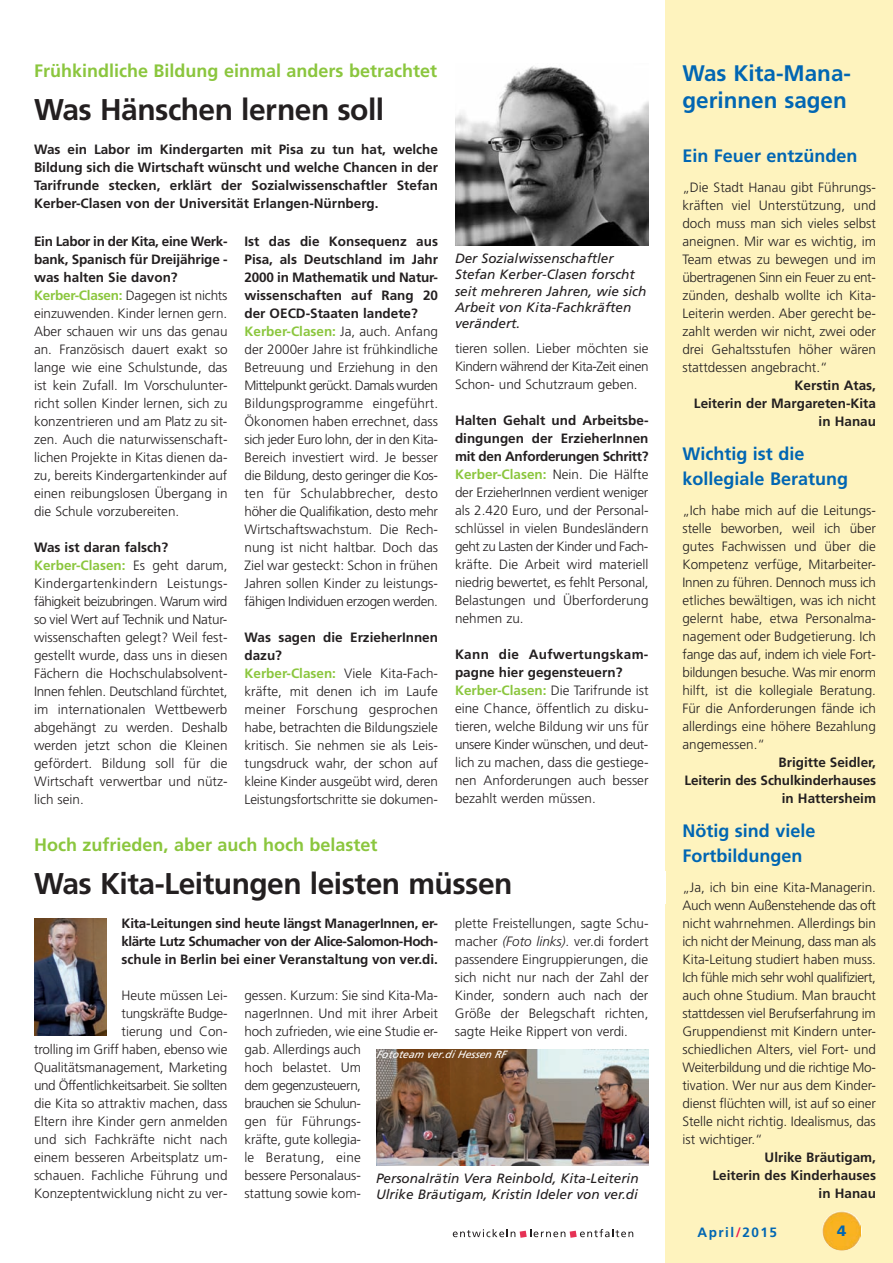
<style>
.page{position:relative;width:893px;height:1263px;background:#fff}
.page>*{position:absolute;margin:0;border:0;box-sizing:border-box;transform-origin:0 0}
.t1{font:700 30px "Frutiger CE";letter-spacing:-.015em;color:#231f20}
.t2{font:700 22.5px/27px "Frutiger CE";color:#0166b3}
.t3{font:700 18px "Frutiger CE";color:#8bc63e}
.t4{font:700 18px/24.9px "Frutiger CE";color:#0166b3}
.t5{font:900 15px "Frutiger";color:#0166b3}
.t6{font:300 13.5px/18px "Frutiger CE";color:#231f20}
.t7{font:700 13.5px/18px "Frutiger CE";color:#231f20;text-align:right}
.t8{font:italic 13.5px/16.2px "Frutiger";color:#231f20}
.t9{font:700 13.5px "Frutiger CE";letter-spacing:.11em;color:#0166b3}
.t10{font:italic 10.5px "Frutiger";color:#fff}
.s1{font-weight:700}
.s2{font-weight:700;color:#8bc63e}
.s3{font-style:italic}
.s4{color:#ed1450}
</style>
<div class="page">
<div style="left:665px;top:0;width:228px;height:1263px;background:#fef3be"></div>
<svg style="left:822px;top:1211px;width:40px;height:40px"></svg>
<img style="left:822px;top:1211px;width:39px;height:40px;border-radius:50%">
<img style="left:455px;top:66px;width:193px;height:179px">
<svg style="left:453px;top:1229px;width:180px;height:9px"></svg>
<img style="left:376px;top:1049px;width:272px;height:116px">
<img style="left:34px;top:918px;width:73px;height:117px">
<h3 class="t3" style="left:34px;top:60px;width:405px">Frühkindliche Bildung einmal anders betrachtet</h3>
<h1 class="t1" style="left:34px;top:91px;width:352px">Was Hänschen lernen soll</h1>
<p class="t7" style="left:34px;top:141px;width:406px;text-align:justify">Was ein Labor im Kindergarten mit Pisa zu tun hat, welche Bildung sich die Wirtschaft wünscht und welche Chancen in der Tarifrunde stecken, erklärt der Sozialwissenschaftler Stefan Kerber-Clasen von der Universität Erlangen-Nürnberg.</p>
<p class="t6" style="left:34px;top:232px;width:195px"><span class="s1">Ein Labor in der Kita, eine Werk&shy;bank, Spanisch für Dreijährige - was halten Sie davon?<br></span><span class="s2">Kerber-Clasen:</span> Dagegen ist nichts einzuwenden. Kinder lernen gern.<br>Aber schauen wir uns das genau an. Französisch dauert exakt so lange wie eine Schulstunde, das ist kein Zufall. Im Vorschulunter&shy;richt sollen Kinder lernen, sich zu konzentrieren und am Platz zu sit&shy;zen. Auch die naturwissenschaft&shy;lichen Projekte in Kitas dienen da&shy;zu, bereits Kindergartenkinder auf einen reibungslosen Übergang in die Schule vorzubereiten.</p>
<p class="t6" style="left:34px;top:538px;width:195px"><span class="s1">Was ist daran falsch?<br></span><span class="s2">Kerber-Clasen:</span> Es geht darum,<br>Kindergartenkindern Leistungs&shy;fähigkeit beizubringen. Warum wird so viel Wert auf Technik und Natur&shy;wissenschaften gelegt? Weil fest&shy;gestellt wurde, dass uns in diesen<br>Fächern die Hochschulabsolvent-<br>Innen fehlen. Deutschland fürchtet, im internationalen Wettbewerb abgehängt zu werden. Deshalb werden jetzt schon die Kleinen gefördert. Bildung soll für die<br>Wirtschaft verwertbar und nütz&shy;lich sein.</p>
<p class="t6" style="left:244px;top:232px;width:195px"><span class="s1">Ist das die Konsequenz aus<br>Pisa, als Deutschland im Jahr<br>2000 in Mathematik und Natur&shy;wissenschaften auf Rang 20 der OECD-Staaten landete?<br></span><span class="s2">Kerber-Clasen:</span> Ja, auch. Anfang der 2000er Jahre ist frühkindliche<br>Betreuung und Erziehung in den<br>Mittelpunkt gerückt. Damals wurden<br>Bildungsprogramme eingeführt.<br>Ökonomen haben errechnet, dass sich jeder Euro lohn, der in den Kita-<br>Bereich investiert wird. Je besser die Bildung, desto geringer die Kos&shy;ten für Schulabbrecher, desto höher die Qualifikation, desto mehr<br>Wirtschaftswachstum. Die Rech&shy;nung ist nicht haltbar. Doch das<br>Ziel war gesteckt: Schon in frühen<br>Jahren sollen Kinder zu leistungs&shy;fähigen Individuen erzogen werden.</p>
<p class="t6" style="left:244px;top:628px;width:195px"><span class="s1">Was sagen die ErzieherInnen dazu?<br></span><span class="s2">Kerber-Clasen:</span> Viele Kita-Fach&shy;kräfte, mit denen ich im Laufe meiner Forschung gesprochen habe, betrachten die Bildungsziele kritisch. Sie nehmen sie als Leis&shy;tungsdruck wahr, der schon auf kleine Kinder ausgeübt wird, deren<br>Leistungsfortschritte sie dokumen-</p>
<p class="t8" style="left:455px;top:250px;width:193px">Der Sozialwissenschaftler<br>Stefan Kerber-Clasen forscht seit mehreren Jahren, wie sich<br>Arbeit von Kita-Fachkräften verändert.</p>
<p class="t6" style="left:455px;top:339px;width:195px;text-align:justify">tieren sollen. Lieber möchten sie Kindern während der Kita-Zeit einen Schon- und Schutzraum geben.</p>
<p class="t6" style="left:455px;top:411px;width:195px;text-align:justify"><span class="s1">Halten Gehalt und Arbeitsbe&shy;dingungen der ErzieherInnen mit den Anforderungen Schritt?<br></span><span class="s2">Kerber-Clasen:</span> Nein. Die Hälfte der ErzieherInnen verdient weniger als 2.420 Euro, und der Personal&shy;schlüssel in vielen Bundesländern geht zu Lasten der Kinder und Fach&shy;kräfte. Die Arbeit wird materiell niedrig bewertet, es fehlt Personal, Belastungen und Überforderung nehmen zu.</p>
<p class="t6" style="left:455px;top:645px;width:195px"><span class="s1">Kann die Aufwertungskam&shy;pagne hier gegensteuern?<br></span><span class="s2">Kerber-Clasen:</span> Die Tarifrunde ist eine Chance, öffentlich zu disku&shy;tieren, welche Bildung wir uns für unsere Kinder wünschen, und deut&shy;lich zu machen, dass die gestiege&shy;nen Anforderungen auch besser bezahlt werden müssen.</p>
<h3 class="t3" style="left:34px;top:834px;width:345px">Hoch zufrieden, aber auch hoch belastet</h3>
<h1 class="t1" style="left:34px;top:865px;width:480px">Was Kita-Leitungen leisten müssen</h1>
<p class="t6" style="left:455px;top:914px;width:195px;text-align:justify">plette Freistellungen, sagte Schu&shy;macher <span class="s3">(Foto links)</span>. ver.di fordert passendere Eingruppierungen, die sich nicht nur nach der Zahl der Kinder, sondern auch nach der Größe der Belegschaft richten, sagte Heike Rippert von verdi.</p>
<p class="t7" style="left:122px;top:914px;width:318px;text-align:justify">Kita-Leitungen sind heute längst ManagerInnen, er&shy;klärte Lutz Schumacher von der Alice-Salomon-Hoch&shy;schule in Berlin bei einer Veranstaltung von ver.di.</p>
<p class="t6" style="left:34px;top:986px;width:195px;text-align:right">Heute müssen Lei-<br>tungskräfte Budge-<br>tierung und Con-<br>trolling im Griff haben, ebenso wie<br>Qualitätsmanagement, Marketing und Öffentlichkeitsarbeit. Sie sollten die Kita so attraktiv machen, dass<br>Eltern ihre Kinder gern anmelden und sich Fachkräfte nicht nach einem besseren Arbeitsplatz um&shy;schauen. Fachliche Führung und<br>Konzeptentwicklung nicht zu ver-</p>
<p class="t6" style="left:244px;top:986px;width:195px">gessen. Kurzum: Sie sind Kita-Ma&shy;nagerInnen. Und mit ihrer Arbeit hoch zufrieden, wie eine Studie er&shy;gab. Allerdings auch<br>hoch belastet. Um<br>dem gegenzusteuern,<br>brauchen sie Schulun-<br>gen für Führungs-<br>kräfte, gute kollegia-<br>le Beratung, eine<br>bessere Personalaus-<br>stattung sowie kom-</p>
<p class="t10" style="left:376px;top:1048px;width:131px">Fototeam ver.di Hessen RF</p>
<p class="t8" style="left:376px;top:1170px;width:264px">Personalrätin Vera Reinbold, Kita-Leiterin<br>Ulrike Bräutigam, Kristin Ideler von ver.di</p>
<h2 class="t2" style="left:682px;top:59px;width:170px">Was Kita-Mana&shy;gerinnen sagen</h2>
<h3 class="t4" style="left:682px;top:143px;width:177px">Ein Feuer entzünden</h3>
<p class="t6" style="left:682px;top:178px;width:195px;text-align:justify">„Die Stadt Hanau gibt Führungs&shy;kräften viel Unterstützung, und doch muss man sich vieles selbst aneignen. Mir war es wichtig, im Team etwas zu bewegen und im übertragenen Sinn ein Feuer zu ent&shy;zünden, deshalb wollte ich Kita-Leiterin werden. Aber gerecht be&shy;zahlt werden wir nicht, zwei oder drei Gehaltsstufen höher wären stattdessen angebracht.“</p>
<p class="t7" style="left:694px;top:376px;width:184px">Kerstin Atas,<br>Leiterin der Margareten-Kita in Hanau</p>
<h3 class="t4" style="left:682px;top:441px;width:167px">Wichtig ist die kollegiale Beratung</h3>
<p class="t6" style="left:682px;top:501px;width:195px;text-align:justify">„Ich habe mich auf die Leitungs&shy;stelle beworben, weil ich über gutes Fachwissen und über die Kompetenz verfüge, Mitarbeiter-Innen zu führen. Dennoch muss ich etliches bewältigen, was ich nicht gelernt habe, etwa Personalma&shy;nagement oder Budgetierung. Ich fange das auf, indem ich viele Fort&shy;bildungen besuche. Was mir enorm hilft, ist die kollegiale Beratung.<br>Für die Anforderungen fände ich allerdings eine höhere Bezahlung angemessen.“</p>
<p class="t7" style="left:685px;top:753px;width:193px">Brigitte Seidler,<br>Leiterin des Schulkinderhauses in Hattersheim</p>
<h3 class="t4" style="left:682px;top:818px;width:135px">Nötig sind viele<br>Fortbildungen</h3>
<p class="t6" style="left:682px;top:878px;width:195px;text-align:justify">„Ja, ich bin eine Kita-Managerin.<br>Auch wenn Außenstehende das oft nicht wahrnehmen. Allerdings bin ich nicht der Meinung, dass man als Kita-Leitung studiert haben muss.<br>Ich fühle mich sehr wohl qualifiziert, auch ohne Studium. Man braucht stattdessen viel Berufserfahrung im Gruppendienst mit Kindern unter&shy;schiedlichen Alters, viel Fort- und Weiterbildung und die richtige Mo&shy;tivation. Wer nur aus dem Kinder&shy;dienst flüchten will, ist auf so einer Stelle nicht richtig. Idealismus, das ist wichtiger.“</p>
<p class="t7" style="left:712px;top:1148px;width:165px">Ulrike Bräutigam,<br>Leiterin des Kinderhauses in Hanau</p>
<p class="t9" style="left:698px;top:1224px;width:81px">April<span class="s4">/</span>2015</p>
<p class="t5" style="left:837px;top:1222px;width:11px">4</p>
</div>
